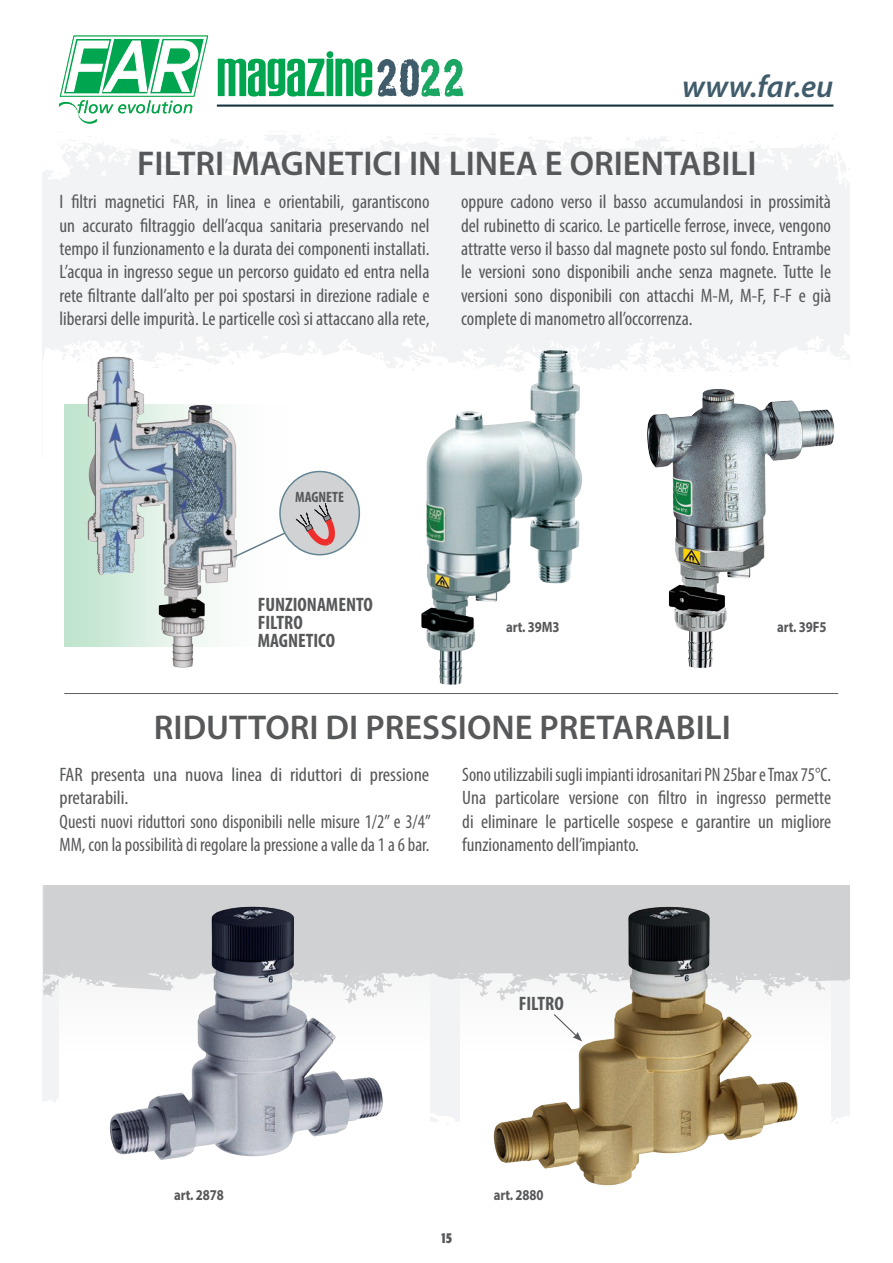
<style>
.page{position:relative;width:893px;height:1263px;background:#fff}
.page>*{position:absolute;margin:0;border:0;box-sizing:border-box;transform-origin:0 0}
.t1{font:54.75px "Establo";color:#00a54f}
.t2{font:600 34.5px "Myriad Pro";color:#57585a}
.t3{font:italic 600 31.5px "Myriad Pro";letter-spacing:.005em;color:#405c6a}
.t4{font:condensed 19.5px/23.4px "Myriad Pro";color:#57585a;text-align:justify}
.t5{font:condensed 19.5px/23.4px "Myriad Pro";color:#57585a;scale:.96 1}
.t6{font:condensed 19.5px/23.4px "Myriad Pro";color:#57585a;scale:1.05 1}
.t7{font:700 condensed 19.5px "Myriad Pro";color:#57585a}
.t8{font:700 15px "Myriad Pro";letter-spacing:-.01em;color:#57585a;scale:.85 1}
.t9{font:700 condensed 15px "Myriad Pro";color:#57585a}
.t10{font:700 condensed 15px "Formata";color:#57585a;scale:.85 1}
</style>
<div class="page">
<div style="left:43px;top:0;width:807px;height:1263px;background:#f2f3f4"></div>
<svg style="left:273px;top:0;width:577px;height:173px;fill:#fff"></svg>
<div style="left:59px;top:1097px;width:791px;height:166px;background:#fff"></div>
<svg style="left:429px;top:1116px;width:16px;height:22px"></svg>
<svg style="left:833px;top:157px;width:3px;height:5px"></svg>
<svg style="left:625px;top:141px;width:56px;height:33px"></svg>
<svg style="left:417px;top:133px;width:7px;height:2px"></svg>
<svg style="left:287px;top:148px;width:57px;height:29px"></svg>
<svg style="left:389px;top:142px;width:28px;height:23px"></svg>
<svg style="left:509px;top:133px;width:94px;height:46px"></svg>
<svg style="left:836px;top:169px;width:14px;height:18px"></svg>
<svg style="left:832px;top:1113px;width:18px;height:26px"></svg>
<div style="left:42px;top:1097px;width:17px;height:166px;background:#fff"></div>
<svg style="left:42px;top:0;width:231px;height:184px"></svg>
<hr style="left:217px;top:105px;width:616px;height:2px;background:#15333f">
<svg style="left:377px;top:57px;width:88px;height:40px"></svg>
<div style="left:59px;top:902px;width:370px;height:318px;background:#fff"></div>
<div style="left:461px;top:902px;width:370px;height:318px;background:#fff"></div>
<svg style="left:43px;top:884px;width:807px;height:107px;background:#d4d5d6"></svg>
<svg style="left:43px;top:979px;width:17px;height:18px"></svg>
<svg style="left:43px;top:334px;width:807px;height:125px;fill:#fff"></svg>
<div style="left:43px;top:459px;width:807px;height:425px;background:#fff"></div>
<svg style="left:64px;top:405px;width:313px;height:242px"></svg>
<hr style="left:64px;top:693px;width:774px;height:1px;background:#5b6066">
<img style="left:647px;top:388px;width:187px;height:280px">
<img style="left:405px;top:334px;width:183px;height:351px">
<img style="left:78px;top:346px;width:166px;height:322px">
<img style="left:87px;top:895px;width:313px;height:265px">
<img style="left:477px;top:884px;width:340px;height:302px">
<svg style="left:553px;top:1013px;width:29px;height:28px"></svg>
<div style="left:280px;top:471px;width:79px;height:84px;background:#d1d2d4;border-radius:50%"></div>
<svg style="left:231px;top:503px;width:105px;height:56px"></svg>
<h1 class="t1" style="left:217px;top:47px;width:158px">MAGAZINE</h1>
<h3 class="t3" style="left:682px;top:66px;width:153px">www.far.eu</h3>
<p class="t2" style="left:137px;top:141px;width:621px">FILTRI MAGNETICI IN LINEA E ORIENTABILI</p>
<p class="t4" style="left:60px;top:190px;width:371px">I filtri magnetici FAR, in linea e orientabili, garantiscono un accurato filtraggio dell’acqua sanitaria preservando nel tempo il funzionamento e la durata dei componenti installati.<br>L’acqua in ingresso segue un percorso guidato ed entra nella rete filtrante dall’alto per poi spostarsi in direzione radiale e liberarsi delle impurità. Le particelle così si attaccano alla rete,</p>
<p class="t4" style="left:461px;top:190px;width:371px">oppure cadono verso il basso accumulandosi in prossimità del rubinetto di scarico. Le particelle ferrose, invece, vengono attratte verso il basso dal magnete posto sul fondo. Entrambe le versioni sono disponibili anche senza magnete. Tutte le versioni sono disponibili con attacchi M-M, M-F, F-F e già complete di manometro all’occorrenza.</p>
<p class="t9" style="left:295px;top:487px;width:50px">MAGNETE</p>
<p class="t7" style="left:258px;top:592px;width:117px">FUNZIONAMENTO</p>
<p class="t7" style="left:258px;top:610px;width:47px">FILTRO</p>
<p class="t7" style="left:258px;top:628px;width:79px">MAGNETICO</p>
<p class="t8" style="left:506px;top:617px;width:64px">art. 39M3</p>
<p class="t8" style="left:777px;top:617px;width:59px">art. 39F5</p>
<p class="t2" style="left:154px;top:706px;width:579px">RIDUTTORI DI PRESSIONE PRETARABILI</p>
<p class="t6" style="left:60px;top:762px;width:354px">FAR presenta una nuova linea di riduttori di pressione pretarabili.</p>
<p class="t5" style="left:60px;top:809px;width:388px">Questi nuovi riduttori sono disponibili nelle misure 1/2” e 3/4”<br>MM, con la possibilità di regolare la pressione a valle da 1 a 6 bar.</p>
<p class="t5" style="left:462px;top:762px;width:386px">Sono utilizzabili sugli impianti idrosanitari PN 25bar e Tmax 75°C.</p>
<p class="t4" style="left:462px;top:786px;width:370px">Una particolare versione con filtro in ingresso permette di eliminare le particelle sospese e garantire un migliore funzionamento dell’impianto.</p>
<p class="t7" style="left:519px;top:992px;width:47px">FILTRO</p>
<p class="t8" style="left:174px;top:1185px;width:60px">art. 2878</p>
<p class="t8" style="left:494px;top:1185px;width:60px">art. 2880</p>
<p class="t10" style="left:441px;top:1228px;width:15px">15</p>
</div>
